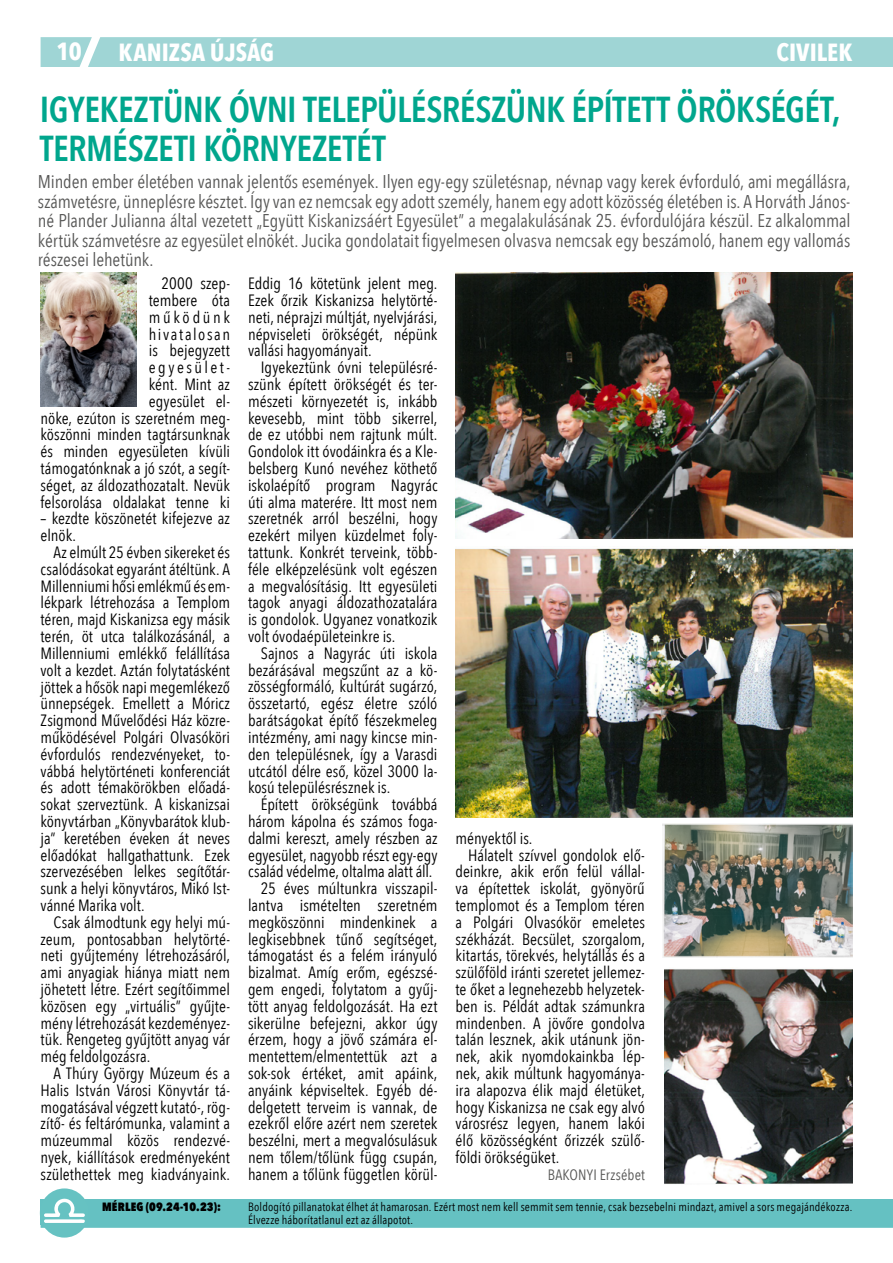
<style>
.page{position:relative;width:893px;height:1263px;background:#fff}
.page>*{position:absolute;margin:0;border:0;box-sizing:border-box;transform-origin:0 0}
.t1{font:600 36px/39px "Avenir Next Condensed";letter-spacing:-.015em;color:#00a68d}
.t2{font:700 24.75px "Avenir Next Condensed";color:#fff}
.t3{font:18.45px/19.5px "Avenir Next Condensed";letter-spacing:-.005em;color:#575756;text-align:justify}
.t4{font:16.35px/16.8px "Avenir Next Condensed";color:#000;text-align:justify}
.t5{font:15px "Avenir Next Condensed";letter-spacing:.01em;color:#575756}
.t6{font:12px/13px "Avenir Next Condensed";letter-spacing:.01em;color:#000}
.t7{font:800 12px "Avenir Next Condensed";letter-spacing:.015em;color:#000}
</style>
<div class="page">
<img style="left:41px;top:272px;width:96px;height:135px">
<hr style="left:41px;top:1225px;width:852px;height:3px;background:#65c1c2">
<div style="left:41px;top:37px;width:852px;height:30px;background:#9fd5d5"></div>
<div style="left:41px;top:1199px;width:852px;height:26px;background:#65c1c2"></div>
<div style="left:40px;top:1188px;width:49px;height:49px;background:#66c2c2;border-radius:50%"></div>
<svg style="left:44px;top:1197px;width:41px;height:26px"></svg>
<img style="left:455px;top:272px;width:397px;height:266px">
<img style="left:455px;top:546px;width:397px;height:271px">
<img style="left:663px;top:824px;width:189px;height:133px">
<img style="left:664px;top:967px;width:188px;height:218px">
<h2 class="t2" style="left:57px;top:37px;width:27px">10</h2>
<h2 class="t2" style="left:119px;top:38px;width:157px">KANIZSA ÚJSÁG</h2>
<h2 class="t2" style="left:776px;top:38px;width:77px">CIVILEK</h2>
<h1 class="t1" style="left:40px;top:89px;width:802px">IGYEKEZTÜNK ÓVNI TELEPÜLÉSRÉSZÜNK ÉPÍTETT ÖRÖKSÉGÉT,<br>TERMÉSZETI KÖRNYEZETÉT</h1>
<p class="t3" style="left:38px;top:171px;width:814px">Minden ember életében vannak jelentős események. Ilyen egy-egy születésnap, névnap vagy kerek évforduló, ami megállásra, számvetésre, ünneplésre késztet. Így van ez nemcsak egy adott személy, hanem egy adott közösség életében is. A Horváth János&shy;né Plander Julianna által vezetett „Együtt Kiskanizsáért Egyesület” a megalakulásának 25. évfordulójára készül. Ez alkalommal kértük számvetésre az egyesület elnökét. Jucika gondolatait figyelmesen olvasva nemcsak egy beszámoló, hanem egy vallomás részesei lehetünk.</p>
<p class="t4" style="left:149px;top:274px;width:83px;text-indent:13px">2000 szep&shy;tembere óta működünk hivatalosan is bejegyzett egyesület&shy;ként. Mint az egyesület el-</p>
<p class="t4" style="left:41px;top:409px;width:191px">nöke, ezúton is szeretném meg&shy;köszönni minden tagtársunknak és minden egyesületen kívüli támogatónknak a jó szót, a segít&shy;séget, az áldozathozatalt. Nevük felsorolása oldalakat tenne ki</p>
<p class="t4" style="left:41px;top:510px;width:191px">– kezdte köszönetét kifejezve az elnök.</p>
<p class="t4" style="left:41px;top:543px;width:191px;text-indent:13px">Az elmúlt 25 évben sikereket és csalódásokat egyaránt átéltünk. A Millenniumi hősi emlékmű és em&shy;lékpark létrehozása a Templom téren, majd Kiskanizsa egy másik terén, öt utca találkozásánál, a Millenniumi emlékkő felállítása volt a kezdet. Aztán folytatásként jöttek a hősök napi megemlékező ünnepségek. Emellett a Móricz Zsigmond Művelődési Ház közre&shy;működésével Polgári Olvasóköri évfordulós rendezvényeket, to&shy;vábbá helytörténeti konferenciát és adott témakörökben előadá&shy;sokat szerveztünk. A kiskanizsai könyvtárban „Könyvbarátok klub&shy;ja” keretében éveken át neves előadókat hallgathattunk. Ezek szervezésében lelkes segítőtár&shy;sunk a helyi könyvtáros, Mikó Ist&shy;vánné Marika volt.</p>
<p class="t4" style="left:41px;top:913px;width:191px;text-indent:13px">Csak álmodtunk egy helyi mú&shy;zeum, pontosabban helytörté&shy;neti gyűjtemény létrehozásáról, ami anyagiak hiánya miatt nem jöhetett létre. Ezért segítőimmel közösen egy „virtuális” gyűjte&shy;mény létrehozását kezdeményez&shy;tük. Rengeteg gyűjtött anyag vár még feldolgozásra.</p>
<p class="t4" style="left:41px;top:1064px;width:191px;text-indent:13px">A Thúry György Múzeum és a Halis István Városi Könyvtár tá&shy;mogatásával végzett kutató-, rög&shy;zítő- és feltárómunka, valamint a múzeummal közös rendezvé&shy;nyek, kiállítások eredményeként születhettek meg kiadványaink.</p>
<p class="t4" style="left:248px;top:274px;width:191px">Eddig 16 kötetünk jelent meg.<br>Ezek őrzik Kiskanizsa helytörté&shy;neti, néprajzi múltját, nyelvjárási, népviseleti örökségét, népünk vallási hagyományait.</p>
<p class="t4" style="left:248px;top:358px;width:191px;text-indent:13px">Igyekeztünk óvni településré&shy;szünk épített örökségét és ter&shy;mészeti környezetét is, inkább kevesebb, mint több sikerrel, de ez utóbbi nem rajtunk múlt.<br>Gondolok itt óvodáinkra és a Kle&shy;belsberg Kunó nevéhez köthető iskolaépítő program Nagyrác úti alma materére. Itt most nem szeretnék arról beszélni, hogy ezekért milyen küzdelmet foly&shy;tattunk. Konkrét terveink, több&shy;féle elképzelésünk volt egészen a megvalósításig. Itt egyesületi tagok anyagi áldozathozatalára is gondolok. Ugyanez vonatkozik volt óvodaépületeinkre is.</p>
<p class="t4" style="left:248px;top:644px;width:191px;text-indent:13px">Sajnos a Nagyrác úti iskola bezárásával megszűnt az a kö&shy;zösségformáló, kultúrát sugárzó, összetartó, egész életre szóló barátságokat építő fészekmeleg intézmény, ami nagy kincse min&shy;den településnek, így a Varasdi utcától délre eső, közel 3000 la&shy;kosú településrésznek is.</p>
<p class="t4" style="left:261px;top:795px;width:178px">Épített örökségünk továbbá</p>
<p class="t4" style="left:248px;top:812px;width:191px">három kápolna és számos foga-</p>
<p class="t4" style="left:248px;top:829px;width:191px">dalmi kereszt, amely részben az</p>
<p class="t4" style="left:248px;top:846px;width:191px">egyesület, nagyobb részt egy-egy</p>
<p class="t4" style="left:248px;top:862px;width:186px">család védelme, oltalma alatt áll.</p>
<p class="t4" style="left:261px;top:879px;width:178px">25 éves múltunkra visszapil-</p>
<p class="t4" style="left:248px;top:896px;width:191px">lantva ismételten szeretném</p>
<p class="t4" style="left:248px;top:913px;width:191px">megköszönni mindenkinek a</p>
<p class="t4" style="left:248px;top:930px;width:191px">legkisebbnek tűnő segítséget,</p>
<p class="t4" style="left:248px;top:946px;width:191px">támogatást és a felém irányuló</p>
<p class="t4" style="left:248px;top:963px;width:191px">bizalmat. Amíg erőm, egészsé-</p>
<p class="t4" style="left:248px;top:980px;width:191px">gem engedi, folytatom a gyűj-</p>
<p class="t4" style="left:248px;top:997px;width:191px">tött anyag feldolgozását. Ha ezt</p>
<p class="t4" style="left:248px;top:1014px;width:191px">sikerülne befejezni, akkor úgy</p>
<p class="t4" style="left:248px;top:1030px;width:191px">érzem, hogy a jövő számára el-</p>
<p class="t4" style="left:248px;top:1047px;width:191px">mentettem/elmentettük azt a</p>
<p class="t4" style="left:248px;top:1064px;width:191px">sok-sok értéket, amit apáink,</p>
<p class="t4" style="left:248px;top:1081px;width:191px">anyáink képviseltek. Egyéb dé-</p>
<p class="t4" style="left:248px;top:1098px;width:191px">delgetett terveim is vannak, de</p>
<p class="t4" style="left:248px;top:1114px;width:191px">ezekről előre azért nem szeretek</p>
<p class="t4" style="left:248px;top:1131px;width:191px">beszélni, mert a megvalósulásuk</p>
<p class="t4" style="left:248px;top:1148px;width:191px">nem tőlem/tőlünk függ csupán,</p>
<p class="t4" style="left:248px;top:1165px;width:191px">hanem a tőlünk független körül-</p>
<p class="t4" style="left:455px;top:829px;width:79px">ményektől is.</p>
<p class="t4" style="left:468px;top:846px;width:178px">Hálatelt szívvel gondolok elő-</p>
<p class="t4" style="left:455px;top:862px;width:191px">deinkre, akik erőn felül vállal-</p>
<p class="t4" style="left:455px;top:879px;width:191px">va építettek iskolát, gyönyörű</p>
<p class="t4" style="left:455px;top:896px;width:191px">templomot és a Templom téren</p>
<p class="t4" style="left:455px;top:913px;width:191px">a Polgári Olvasókör emeletes</p>
<p class="t4" style="left:455px;top:930px;width:191px">székházát. Becsület, szorgalom,</p>
<p class="t4" style="left:455px;top:946px;width:191px">kitartás, törekvés, helytállás és a</p>
<p class="t4" style="left:455px;top:963px;width:191px">szülőföld iránti szeretet jellemez-</p>
<p class="t4" style="left:455px;top:980px;width:191px">te őket a legnehezebb helyzetek-</p>
<p class="t4" style="left:455px;top:997px;width:191px">ben is. Példát adtak számunkra</p>
<p class="t4" style="left:455px;top:1014px;width:191px">mindenben. A jövőre gondolva</p>
<p class="t4" style="left:455px;top:1030px;width:191px">talán lesznek, akik utánunk jön-</p>
<p class="t4" style="left:455px;top:1047px;width:191px">nek, akik nyomdokainkba lép-</p>
<p class="t4" style="left:455px;top:1064px;width:191px">nek, akik múltunk hagyománya-</p>
<p class="t4" style="left:455px;top:1081px;width:191px">ira alapozva élik majd életüket,</p>
<p class="t4" style="left:455px;top:1098px;width:191px">hogy Kiskanizsa ne csak egy alvó</p>
<p class="t4" style="left:455px;top:1114px;width:191px">városrész legyen, hanem lakói</p>
<p class="t4" style="left:455px;top:1131px;width:191px">élő közösségként őrizzék szülő-</p>
<p class="t4" style="left:455px;top:1148px;width:105px">földi örökségüket.</p>
<p class="t5" style="left:548px;top:1162px;width:99px">BAKONYI Erzsébet</p>
<p class="t7" style="left:102px;top:1199px;width:120px">MÉRLEG (09.24-10.23):</p>
<p class="t6" style="left:248px;top:1199px;width:606px">Boldogító pillanatokat élhet át hamarosan. Ezért most nem kell semmit sem tennie, csak bezsebelni mindazt, amivel a sors megajándékozza.<br>Élvezze háborítatlanul ezt az állapotot.</p>
</div>
